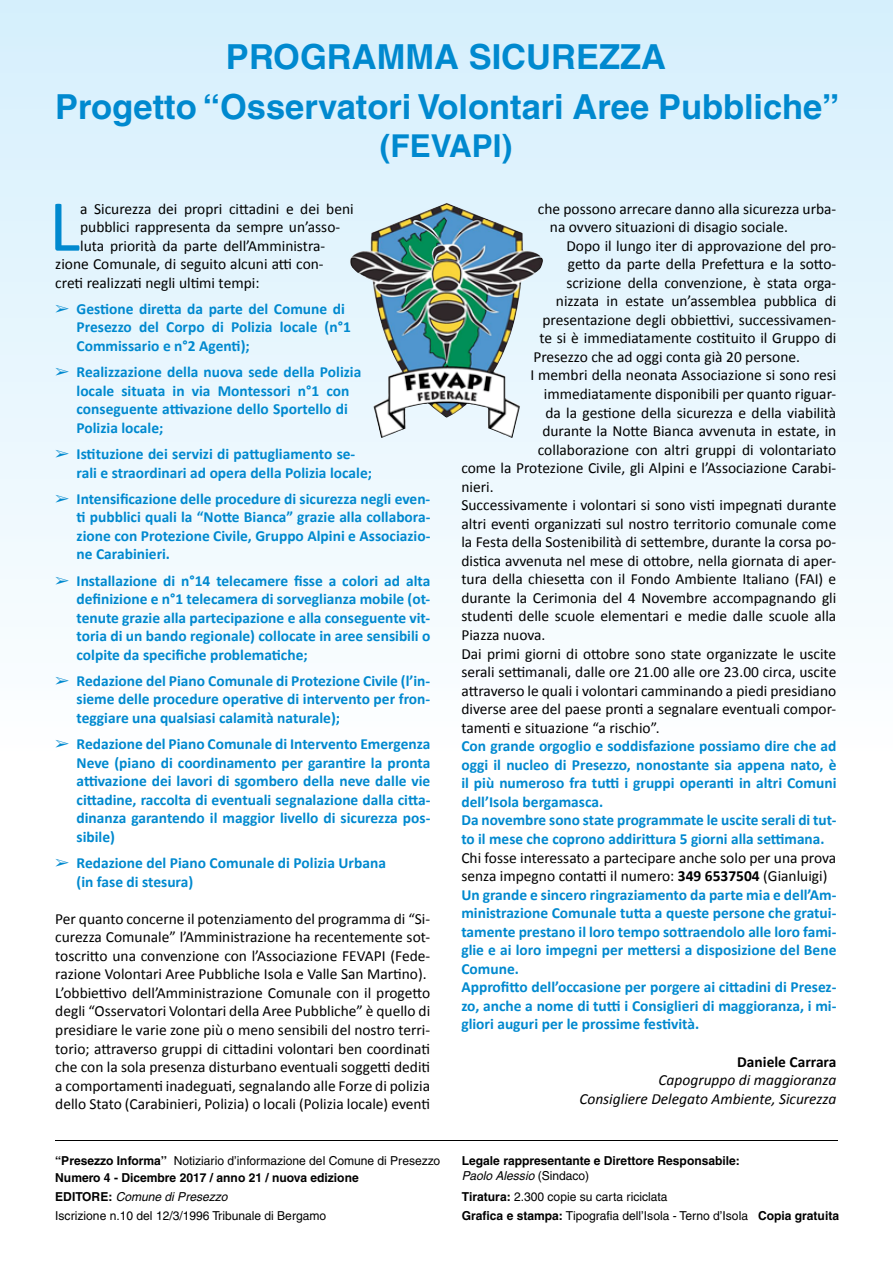
<style>
.page{position:relative;width:893px;height:1263px;background:#fff}
.page>*{position:absolute;margin:0;border:0;box-sizing:border-box;transform-origin:0 0}
.t1{font:73.8px "Calibri";color:#0089cf}
.t2{font:700 34.5px/49.9px "Helvetica";color:#0089cf;text-align:center}
.t3{font:700 31.5px "Helvetica";color:#0089cf}
.t4{font:15.45px/18.6px "Calibri";color:#000}
.t5{font:700 15.45px/18.6px "Calibri";color:#0089cf}
.t6{font:italic 15.45px/18.6px "Calibri";color:#000;text-align:right}
.t7{font:700 15.45px "Calibri";color:#000}
.t8{font:700 12.3px/17px "Helvetica";color:#000}
.t9{font:12.3px/19px "Helvetica";color:#000}
.s1{font-weight:400}
.s2{font-weight:700}
.s3{font-style:italic}
.s4{font-weight:400;color:#000}
.s5{color:#000}
.s6{font-weight:400;font-style:italic}
</style>
<div class="page">
<div style="left:0;top:0;width:893px;height:750px;background:linear-gradient(to bottom,#d5effc,#fcfeff)"></div>
<hr style="left:55px;top:1140px;width:783px;height:1px;background:#000">
<img style="left:350px;top:203px;width:170px;height:235px">
<h2 class="t2" style="left:55px;top:32px;width:786px">PROGRAMMA SICUREZZA<br>Progetto “Osservatori Volontari Aree Pubbliche”</h2>
<h3 class="t3" style="left:380px;top:127px;width:134px">(FEVAPI)</h3>
<h1 class="t1" style="left:49px;top:180px;width:33px">L</h1>
<p class="t4" style="left:80px;top:198px;width:275px">a Sicurezza dei propri cittadini e dei beni</p>
<p class="t4" style="left:80px;top:217px;width:262px">pubblici rappresenta da sempre un’asso-</p>
<p class="t4" style="left:80px;top:235px;width:247px">luta priorità da parte dell’Amministra-</p>
<p class="t4" style="left:55px;top:254px;width:270px">zione Comunale, di seguito alcuni atti con-</p>
<p class="t4" style="left:55px;top:273px;width:206px">creti realizzati negli ultimi tempi:</p>
<p class="t5" style="left:77px;top:299px;width:276px;text-indent:-21px">➢ Gestione diretta da parte del Comune di<br>Presezzo del Corpo di Polizia locale (n°1<br>Commissario e n°2 Agenti);</p>
<p class="t5" style="left:77px;top:362px;width:286px;text-indent:-21px">➢ Realizzazione della nuova sede della Polizia locale situata in via Montessori n°1 con conseguente attivazione dello Sportello di Polizia locale;</p>
<p class="t5" style="left:77px;top:444px;width:297px;text-indent:-21px">➢ Istituzione dei servizi di pattugliamento se&shy;rali e straordinari ad opera della Polizia locale;</p>
<p class="t5" style="left:77px;top:489px;width:355px;text-align:justify;text-indent:-21px">➢ Intensificazione delle procedure di sicurezza negli even&shy;ti pubblici quali la “Notte Bianca” grazie alla collabora&shy;zione con Protezione Civile, Gruppo Alpini e Associazio&shy;ne Carabinieri.</p>
<p class="t5" style="left:77px;top:570px;width:355px;text-align:justify;text-indent:-21px">➢ Installazione di n°14 telecamere fisse a colori ad alta definizione e n°1 telecamera di sorveglianza mobile (ot&shy;tenute grazie alla partecipazione e alla conseguente vit&shy;toria di un bando regionale) collocate in aree sensibili o colpite da specifiche problematiche;</p>
<p class="t5" style="left:77px;top:671px;width:355px;text-align:justify;text-indent:-21px">➢ Redazione del Piano Comunale di Protezione Civile (l’in&shy;sieme delle procedure operative di intervento per fron&shy;teggiare una qualsiasi calamità naturale);</p>
<p class="t5" style="left:77px;top:734px;width:355px;text-align:justify;text-indent:-21px">➢ Redazione del Piano Comunale di Intervento Emergenza Neve (piano di coordinamento per garantire la pronta attivazione dei lavori di sgombero della neve dalle vie cittadine, raccolta di eventuali segnalazione dalla citta&shy;dinanza garantendo il maggior livello di sicurezza pos&shy;sibile)</p>
<p class="t5" style="left:77px;top:853px;width:311px;text-indent:-21px">➢ Redazione del Piano Comunale di Polizia Urbana (in fase di stesura)</p>
<p class="t4" style="left:55px;top:908px;width:376px">Per quanto concerne il potenziamento del programma di “Si&shy;curezza Comunale” l’Amministrazione ha recentemente sot&shy;toscritto una convenzione con l’Associazione FEVAPI (Fede&shy;razione Volontari Aree Pubbliche Isola e Valle San Martino).<br>L’obbiettivo dell’Amministrazione Comunale con il progetto degli “Osservatori Volontari della Aree Pubbliche” è quello di presidiare le varie zone più o meno sensibili del nostro terri&shy;torio; attraverso gruppi di cittadini volontari ben coordinati che con la sola presenza disturbano eventuali soggetti dediti a comportamenti inadeguati, segnalando alle Forze di polizia dello Stato (Carabinieri, Polizia) o locali (Polizia locale) eventi</p>
<p class="t8" style="left:55px;top:1152px;width:387px">“Presezzo Informa’’ <span class="s1">Notiziario d’informazione del Comune di Presezzo<br></span>Numero 4 - Dicembre 2017 / anno 21 / nuova edizione</p>
<p class="t9" style="left:55px;top:1187px;width:272px"><span class="s2">EDITORE:</span> <span class="s3">Comune di Presezzo<br></span>Iscrizione n.10 del 12/3/1996 Tribunale di Bergamo</p>
<p class="t4" style="left:550px;top:198px;width:288px;text-indent:-12px">che possono arrecare danno alla sicurezza urba&shy;na ovvero situazioni di disagio sociale.</p>
<p class="t4" style="left:566px;top:235px;width:271px">Dopo il lungo iter di approvazione del pro-</p>
<p class="t4" style="left:568px;top:254px;width:270px">getto da parte della Prefettura e la sotto-</p>
<p class="t4" style="left:566px;top:273px;width:271px">scrizione della convenzione, è stata orga-</p>
<p class="t4" style="left:556px;top:291px;width:282px">nizzata in estate un’assemblea pubblica di</p>
<p class="t4" style="left:542px;top:310px;width:295px">presentazione degli obbiettivi, successivamen-</p>
<p class="t4" style="left:539px;top:328px;width:298px">te si è immediatamente costituito il Gruppo di</p>
<p class="t4" style="left:533px;top:347px;width:268px">Presezzo che ad oggi conta già 20 persone.</p>
<p class="t4" style="left:530px;top:365px;width:307px">I membri della neonata Associazione si sono resi</p>
<p class="t4" style="left:544px;top:384px;width:294px">immediatamente disponibili per quanto riguar-</p>
<p class="t4" style="left:545px;top:402px;width:292px">da la gestione della sicurezza e della viabilità</p>
<p class="t4" style="left:542px;top:421px;width:295px">durante la Notte Bianca avvenuta in estate, in</p>
<p class="t4" style="left:538px;top:439px;width:300px">collaborazione con altri gruppi di volontariato</p>
<p class="t4" style="left:461px;top:458px;width:376px">come la Protezione Civile, gli Alpini e l’Associazione Carabi-</p>
<p class="t4" style="left:461px;top:476px;width:34px">nieri.</p>
<p class="t4" style="left:461px;top:495px;width:376px">Successivamente i volontari si sono visti impegnati durante</p>
<p class="t4" style="left:461px;top:514px;width:376px">altri eventi organizzati sul nostro territorio comunale come</p>
<p class="t4" style="left:461px;top:532px;width:376px">la Festa della Sostenibilità di settembre, durante la corsa po-</p>
<p class="t4" style="left:461px;top:551px;width:376px">distica avvenuta nel mese di ottobre, nella giornata di aper-</p>
<p class="t4" style="left:461px;top:569px;width:376px">tura della chiesetta con il Fondo Ambiente Italiano (FAI) e</p>
<p class="t4" style="left:461px;top:588px;width:376px">durante la Cerimonia del 4 Novembre accompagnando gli</p>
<p class="t4" style="left:461px;top:606px;width:376px">studenti delle scuole elementari e medie dalle scuole alla</p>
<p class="t4" style="left:461px;top:625px;width:86px">Piazza nuova.</p>
<p class="t4" style="left:461px;top:643px;width:376px">Dai primi giorni di ottobre sono state organizzate le uscite</p>
<p class="t4" style="left:461px;top:662px;width:376px">serali settimanali, dalle ore 21.00 alle ore 23.00 circa, uscite</p>
<p class="t4" style="left:461px;top:680px;width:376px">attraverso le quali i volontari camminando a piedi presidiano</p>
<p class="t4" style="left:461px;top:699px;width:376px">diverse aree del paese pronti a segnalare eventuali compor-</p>
<p class="t4" style="left:461px;top:717px;width:200px">tamenti e situazione “a rischio”.</p>
<p class="t5" style="left:461px;top:736px;width:377px">Con grande orgoglio e soddisfazione possiamo dire che ad oggi il nucleo di Presezzo, nonostante sia appena nato, è il più numeroso fra tutti i gruppi operanti in altri Comuni dell’Isola bergamasca.<br>Da novembre sono state programmate le uscite serali di tut&shy;to il mese che coprono addirittura 5 giorni alla settimana.</p>
<p class="t5" style="left:461px;top:847px;width:377px"><span class="s4">Chi fosse interessato a partecipare anche solo per una prova senza impegno contatti il numero:</span> <span class="s5">349 6537504</span> <span class="s4">(Gianluigi)<br></span>Un grande e sincero ringraziamento da parte mia e dell’Am&shy;ministrazione Comunale tutta a queste persone che gratui&shy;tamente prestano il loro tempo sottraendolo alle loro fami&shy;glie e ai loro impegni per mettersi a disposizione del Bene Comune.<br>Approfitto dell’occasione per porgere ai cittadini di Presez&shy;zo, anche a nome di tutti i Consiglieri di maggioranza, i mi&shy;gliori auguri per le prossime festività.</p>
<p class="t7" style="left:737px;top:1052px;width:101px">Daniele Carrara</p>
<p class="t6" style="left:579px;top:1070px;width:258px">Capogruppo di maggioranza<br>Consigliere Delegato Ambiente, Sicurezza</p>
<p class="t8" style="left:462px;top:1153px;width:280px;line-height:14.7px">Legale rappresentante e Direttore Responsabile:<br><span class="s6">Paolo Alessio</span> <span class="s1">(Sindaco)</span></p>
<p class="t9" style="left:462px;top:1187px;width:379px"><span class="s2">Tiratura:</span> 2.300 copie su carta riciclata<br><span class="s2">Grafica e stampa:</span> Tipografia dell’Isola - Terno d’Isola <span class="s2">Copia gratuita</span></p>
</div>
